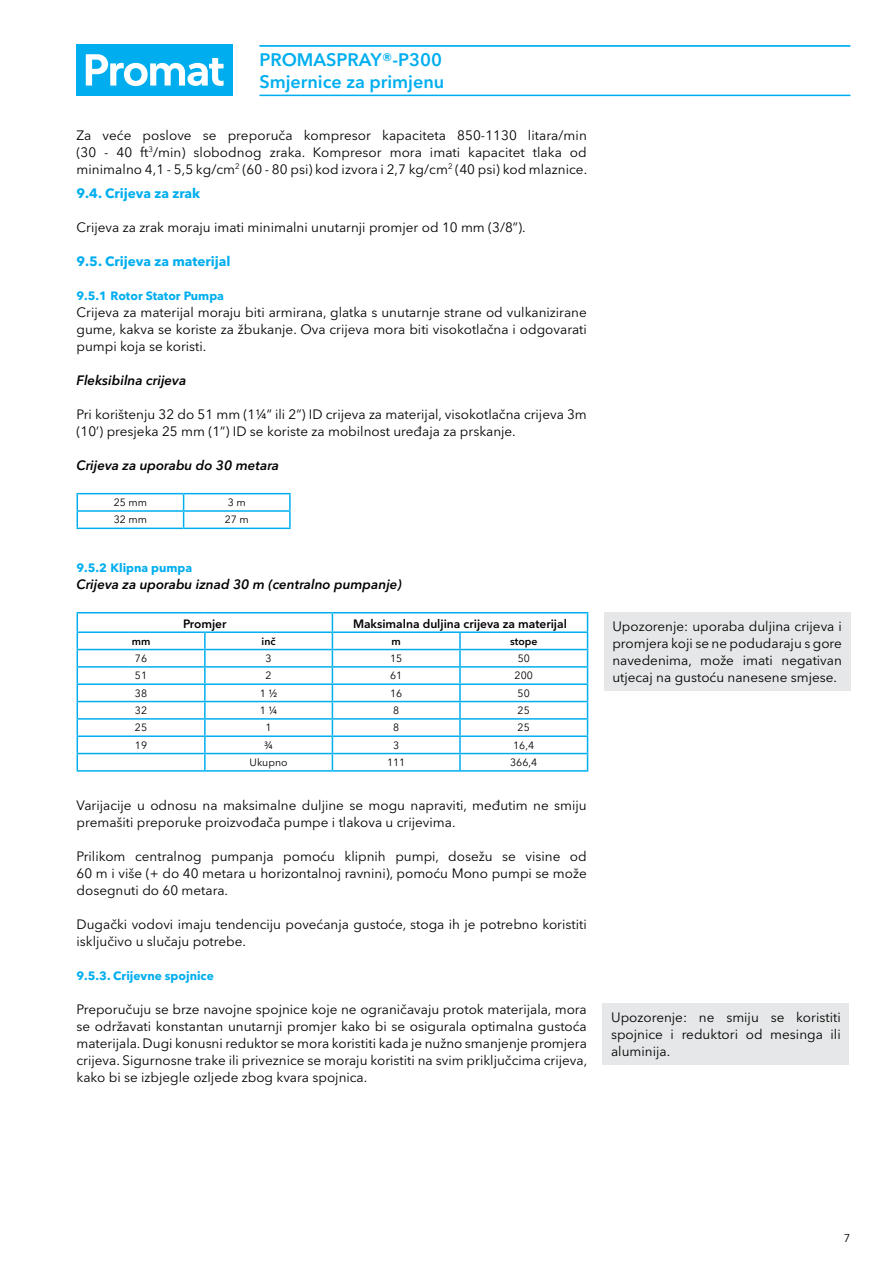
<style>
.page{position:relative;width:893px;height:1263px;background:#fff}
.page>*{position:absolute;margin:0;border:0;box-sizing:border-box;transform-origin:0 0}
.t1{font:600 18px/21.3px "Avenir Next W1 G";color:#00aeef}
.t2{font:13.5px/17px "Avenir Next W1 G";color:#000;text-align:justify}
.t3{font:italic 600 13.5px "Avenir Next W1 G";color:#000}
.t4{font:700 13.5px "Avenir Next W1 G";color:#00aeef}
.t5{font:700 12px "Avenir Next W1 G";color:#00aeef}
.t6{font:600 12px "Avenir Next W1 G";color:#000}
.t7{font:11.25px "Avenir Next W1 G";color:#000}
.t8{font:10.5px "Avenir Next W1 G";color:#000}
.t9{font:600 10.5px "Avenir Next W1 G";color:#000}
</style>
<div class="page">
<div style="left:77px;top:45px;width:156px;height:51px;background:#00aeef"></div>
<svg style="left:86px;top:54px;width:138px;height:32px"></svg>
<hr style="left:259px;top:45px;width:591px;height:2px;background:#00aeef">
<hr style="left:259px;top:95px;width:591px;height:1px;background:#00aeef">
<hr style="left:77px;top:493px;width:107px;height:1px;background:#00aeef">
<hr style="left:184px;top:493px;width:107px;height:1px;background:#00aeef">
<hr style="left:77px;top:510px;width:107px;height:2px;background:#00aeef">
<svg style="left:77px;top:494px;width:1px;height:34px"></svg>
<hr style="left:184px;top:510px;width:107px;height:2px;background:#00aeef">
<svg style="left:183px;top:494px;width:1px;height:34px"></svg>
<svg style="left:289px;top:494px;width:2px;height:34px"></svg>
<hr style="left:77px;top:528px;width:107px;height:1px;background:#00aeef">
<hr style="left:184px;top:528px;width:107px;height:1px;background:#00aeef">
<hr style="left:77px;top:612px;width:128px;height:1px;background:#00aeef">
<hr style="left:205px;top:612px;width:127px;height:1px;background:#00aeef">
<hr style="left:332px;top:612px;width:128px;height:1px;background:#00aeef">
<hr style="left:460px;top:612px;width:128px;height:1px;background:#00aeef">
<hr style="left:77px;top:631px;width:128px;height:2px;background:#00aeef">
<hr style="left:205px;top:631px;width:127px;height:2px;background:#00aeef">
<hr style="left:332px;top:631px;width:128px;height:2px;background:#00aeef">
<hr style="left:460px;top:631px;width:128px;height:2px;background:#00aeef">
<hr style="left:77px;top:649px;width:128px;height:1px;background:#00aeef">
<hr style="left:205px;top:649px;width:127px;height:1px;background:#00aeef">
<hr style="left:332px;top:649px;width:128px;height:1px;background:#00aeef">
<hr style="left:460px;top:649px;width:128px;height:1px;background:#00aeef">
<hr style="left:77px;top:666px;width:128px;height:2px;background:#00aeef">
<hr style="left:205px;top:666px;width:127px;height:2px;background:#00aeef">
<hr style="left:332px;top:666px;width:128px;height:2px;background:#00aeef">
<hr style="left:460px;top:666px;width:128px;height:2px;background:#00aeef">
<hr style="left:77px;top:683px;width:128px;height:2px;background:#00aeef">
<hr style="left:205px;top:683px;width:127px;height:2px;background:#00aeef">
<hr style="left:332px;top:683px;width:128px;height:2px;background:#00aeef">
<hr style="left:460px;top:683px;width:128px;height:2px;background:#00aeef">
<hr style="left:77px;top:701px;width:128px;height:1px;background:#00aeef">
<hr style="left:205px;top:701px;width:127px;height:1px;background:#00aeef">
<hr style="left:332px;top:701px;width:128px;height:1px;background:#00aeef">
<hr style="left:460px;top:701px;width:128px;height:1px;background:#00aeef">
<hr style="left:77px;top:718px;width:128px;height:2px;background:#00aeef">
<hr style="left:205px;top:718px;width:127px;height:2px;background:#00aeef">
<hr style="left:332px;top:718px;width:128px;height:2px;background:#00aeef">
<hr style="left:460px;top:718px;width:128px;height:2px;background:#00aeef">
<hr style="left:77px;top:735px;width:128px;height:2px;background:#00aeef">
<hr style="left:205px;top:735px;width:127px;height:2px;background:#00aeef">
<hr style="left:332px;top:735px;width:128px;height:2px;background:#00aeef">
<hr style="left:460px;top:735px;width:128px;height:2px;background:#00aeef">
<hr style="left:77px;top:753px;width:128px;height:1px;background:#00aeef">
<svg style="left:77px;top:613px;width:1px;height:157px"></svg>
<hr style="left:205px;top:753px;width:127px;height:1px;background:#00aeef">
<svg style="left:204px;top:633px;width:2px;height:137px"></svg>
<hr style="left:332px;top:753px;width:128px;height:1px;background:#00aeef">
<svg style="left:332px;top:613px;width:1px;height:157px"></svg>
<hr style="left:460px;top:753px;width:128px;height:1px;background:#00aeef">
<svg style="left:459px;top:633px;width:2px;height:137px"></svg>
<svg style="left:587px;top:613px;width:1px;height:157px"></svg>
<hr style="left:77px;top:770px;width:128px;height:2px;background:#00aeef">
<hr style="left:205px;top:770px;width:127px;height:2px;background:#00aeef">
<hr style="left:332px;top:770px;width:128px;height:2px;background:#00aeef">
<hr style="left:460px;top:770px;width:128px;height:2px;background:#00aeef">
<div style="left:604px;top:612px;width:246px;height:79px;background:#e6e7e8"></div>
<div style="left:603px;top:1003px;width:246px;height:61px;background:#e6e7e8"></div>
<h1 class="t1" style="left:259px;top:49px;width:186px">PROMASPRAY®-P300<br>Smjernice za primjenu</h1>
<p class="t2" style="left:77px;top:127px;width:512px">Za veće poslove se preporuča kompresor kapaciteta 850-1130 litara/min (30 - 40 ft<sup>3</sup>/min) slobodnog zraka. Kompresor mora imati kapacitet tlaka od minimalno 4,1 - 5,5 kg/cm<sup>2</sup> (60 - 80 psi) kod izvora i 2,7 kg/cm<sup>2</sup> (40 psi) kod mlaznice.</p>
<p class="t4" style="left:77px;top:185px;width:125px">9.4. Crijeva za zrak</p>
<p class="t2" style="left:77px;top:219px;width:451px">Crijeva za zrak moraju imati minimalni unutarnji promjer od 10 mm (3/8”).</p>
<p class="t4" style="left:77px;top:253px;width:156px">9.5. Crijeva za materijal</p>
<p class="t5" style="left:77px;top:288px;width:149px">9.5.1 Rotor Stator Pumpa</p>
<p class="t2" style="left:77px;top:304px;width:512px">Crijeva za materijal moraju biti armirana, glatka s unutarnje strane od vulkanizirane gume, kakva se koriste za žbukanje. Ova crijeva mora biti visokotlačna i odgovarati pumpi koja se koristi.</p>
<p class="t3" style="left:77px;top:372px;width:111px">Fleksibilna crijeva</p>
<p class="t2" style="left:77px;top:406px;width:512px">Pri korištenju 32 do 51 mm (1¼” ili 2”) ID crijeva za materijal, visokotlačna crijeva 3m (10’) presjeka 25 mm (1”) ID se koriste za mobilnost uređaja za prskanje.</p>
<p class="t3" style="left:77px;top:457px;width:204px">Crijeva za uporabu do 30 metara</p>
<p class="t8" style="left:114px;top:496px;width:35px">25 mm</p>
<p class="t8" style="left:228px;top:496px;width:19px">3 m</p>
<p class="t8" style="left:114px;top:513px;width:35px">32 mm</p>
<p class="t8" style="left:225px;top:513px;width:26px">27 m</p>
<p class="t5" style="left:77px;top:560px;width:117px">9.5.2 Klipna pumpa</p>
<p class="t3" style="left:77px;top:576px;width:327px">Crijeva za uporabu iznad 30 m (centralno pumpanje)</p>
<p class="t6" style="left:183px;top:617px;width:45px">Promjer</p>
<p class="t6" style="left:353px;top:617px;width:215px">Maksimalna duljina crijeva za materijal</p>
<p class="t9" style="left:132px;top:635px;width:20px">mm</p>
<p class="t9" style="left:262px;top:635px;width:16px">inč</p>
<p class="t9" style="left:392px;top:635px;width:11px">m</p>
<p class="t9" style="left:510px;top:635px;width:29px">stope</p>
<p class="t8" style="left:135px;top:652px;width:14px">76</p>
<p class="t8" style="left:266px;top:652px;width:8px">3</p>
<p class="t8" style="left:390px;top:652px;width:14px">15</p>
<p class="t8" style="left:518px;top:652px;width:14px">50</p>
<p class="t8" style="left:135px;top:669px;width:14px">51</p>
<p class="t8" style="left:266px;top:669px;width:8px">2</p>
<p class="t8" style="left:390px;top:669px;width:14px">61</p>
<p class="t8" style="left:515px;top:669px;width:20px">200</p>
<p class="t8" style="left:135px;top:687px;width:14px">38</p>
<p class="t8" style="left:260px;top:687px;width:19px">1 ½</p>
<p class="t8" style="left:390px;top:687px;width:14px">16</p>
<p class="t8" style="left:518px;top:687px;width:14px">50</p>
<p class="t8" style="left:135px;top:704px;width:14px">32</p>
<p class="t8" style="left:260px;top:704px;width:19px">1 ¼</p>
<p class="t8" style="left:393px;top:704px;width:8px">8</p>
<p class="t8" style="left:518px;top:704px;width:14px">25</p>
<p class="t8" style="left:135px;top:721px;width:14px">25</p>
<p class="t8" style="left:266px;top:721px;width:8px">1</p>
<p class="t8" style="left:393px;top:721px;width:8px">8</p>
<p class="t8" style="left:518px;top:721px;width:14px">25</p>
<p class="t8" style="left:135px;top:739px;width:14px">19</p>
<p class="t8" style="left:264px;top:739px;width:10px">¾</p>
<p class="t8" style="left:393px;top:739px;width:8px">3</p>
<p class="t8" style="left:513px;top:739px;width:23px">16,4</p>
<p class="t8" style="left:250px;top:756px;width:39px">Ukupno</p>
<p class="t8" style="left:387px;top:756px;width:20px">111</p>
<p class="t8" style="left:510px;top:756px;width:29px">366,4</p>
<p class="t2" style="left:77px;top:797px;width:512px">Varijacije u odnosu na maksimalne duljine se mogu napraviti, međutim ne smiju premašiti preporuke proizvođača pumpe i tlakova u crijevima.</p>
<p class="t2" style="left:77px;top:848px;width:512px">Prilikom centralnog pumpanja pomoću klipnih pumpi, dosežu se visine od 60 m i više (+ do 40 metara u horizontalnoj ravnini), pomoću Mono pumpi se može dosegnuti do 60 metara.</p>
<p class="t2" style="left:77px;top:916px;width:512px">Dugački vodovi imaju tendenciju povećanja gustoće, stoga ih je potrebno koristiti isključivo u slučaju potrebe.</p>
<p class="t5" style="left:77px;top:969px;width:139px">9.5.3. Crijevne spojnice</p>
<p class="t2" style="left:77px;top:1001px;width:512px">Preporučuju se brze navojne spojnice koje ne ograničavaju protok materijala, mora se održavati konstantan unutarnji promjer kako bi se osigurala optimalna gustoća materijala. Dugi konusni reduktor se mora koristiti kada je nužno smanjenje promjera crijeva. Sigurnosne trake ili priveznice se moraju koristiti na svim priključcima crijeva, kako bi se izbjegle ozljede zbog kvara spojnica.</p>
<p class="t2" style="left:612px;top:618px;width:231px">Upozorenje: uporaba duljina crijeva i promjera koji se ne podudaraju s gore navedenima, može imati negativan utjecaj na gustoću nanesene smjese.</p>
<p class="t2" style="left:611px;top:1009px;width:231px">Upozorenje: ne smiju se koristiti spojnice i reduktori od mesinga ili aluminija.</p>
<p class="t7" style="left:844px;top:1231px;width:8px">7</p>
</div>
